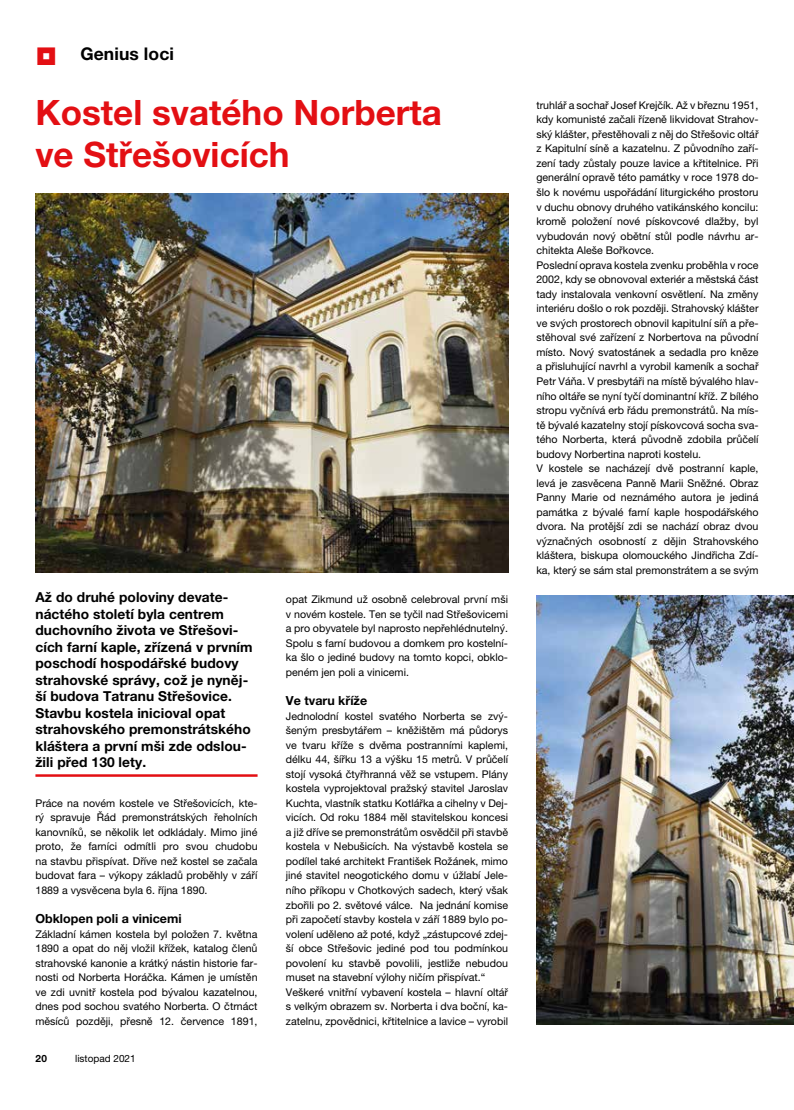
<style>
.page{position:relative;width:794px;height:1110px;background:#fff}
.page>*{position:absolute;margin:0;border:0;box-sizing:border-box;transform-origin:0 0}
.t1{font:700 35px/42px "Helvetica Neue LT Pro";color:#e30f13}
.t2{font:700 17.5px "Helvetica Neue LT Pro";letter-spacing:.005em;color:#000}
.t3{font:700 13.75px/16.5px "Helvetica Neue LT Pro";letter-spacing:.005em;color:#000}
.t4{font:700 12.5px "Helvetica Neue LT Pro";color:#000}
.t5{font:10.62px/14.5px "Helvetica Neue LT Pro";color:#000;text-align:justify}
.t6{font:10px "Helvetica Neue LT Pro";color:#000}
.t7{font:700 10px "Helvetica Neue LT Pro";color:#000}
</style>
<div class="page">
<hr style="left:35px;top:774px;width:222px;height:2px;background:#e30f13">
<img style="left:536px;top:595px;width:258px;height:429px">
<img style="left:35px;top:193px;width:473px;height:379px">
<h2 class="t2" style="left:80px;top:43px;width:95px">Genius loci</h2>
<h1 class="t1" style="left:35px;top:91px;width:408px">Kostel svatého Norberta ve Střešovicích</h1>
<p class="t3" style="left:35px;top:588px;width:219px">Až do druhé poloviny devate&shy;náctého století byla centrem duchovního života ve Střešovi&shy;cích farní kaple, zřízená v prvním poschodí hospodářské budovy strahovské správy, což je nyněj&shy;ší budova Tatranu Střešovice.<br>Stavbu kostela inicioval opat strahovského premonstrátského kláštera a první mši zde odslou&shy;žili před 130 lety.</p>
<p class="t5" style="left:35px;top:795px;width:224px">Práce na novém kostele ve Střešovicích, kte&shy;rý spravuje Řád premonstrátských řeholních kanovníků, se několik let odkládaly. Mimo jiné proto, že farníci odmítli pro svou chudobu na stavbu přispívat. Dříve než kostel se začala budovat fara – výkopy základů proběhly v září 1889 a vysvěcena byla 6. října 1890.</p>
<p class="t4" style="left:35px;top:910px;width:148px">Obklopen poli a vinicemi</p>
<p class="t5" style="left:35px;top:926px;width:224px">Základní kámen kostela byl položen 7. května 1890 a opat do něj vložil křížek, katalog členů strahovské kanonie a krátký nástin historie far&shy;nosti od Norberta Horáčka. Kámen je umístěn ve zdi uvnitř kostela pod bývalou kazatelnou, dnes pod sochou svatého Norberta. O čtrnáct měsíců později, přesně 12. července 1891,</p>
<p class="t7" style="left:35px;top:1051px;width:13px">20</p>
<p class="t6" style="left:75px;top:1052px;width:62px">listopad 2021</p>
<p class="t5" style="left:286px;top:592px;width:224px">opat Zikmund už osobně celebroval první mši v novém kostele. Ten se tyčil nad Střešovicemi a pro obyvatele byl naprosto nepřehlédnutelný.<br>Spolu s farní budovou a domkem pro kostelní&shy;ka šlo o jediné budovy na tomto kopci, obklo&shy;peném jen poli a vinicemi.</p>
<p class="t4" style="left:286px;top:692px;width:83px">Ve tvaru kříže</p>
<p class="t5" style="left:286px;top:708px;width:224px;text-align:left">Jednolodní kostel svatého Norberta se zvý&shy;šeným presbytářem – kněžištěm má půdorys ve tvaru kříže s dvěma postranními kaplemi, délku 44, šířku 13 a výšku 15 metrů. V průčelí stojí vysoká čtyřhranná věž se vstupem. Plány kostela vyprojektoval pražský stavitel Jaroslav Kuchta, vlastník statku Kotlářka a cihelny v Dej&shy;vicích. Od roku 1884 měl stavitelskou koncesi a již dříve se premonstrátům osvědčil při stavbě kostela v Nebušicích. Na výstavbě kostela se podílel také architekt František Rožánek, mimo jiné stavitel neogotického domu v úžlabí Jele&shy;ního příkopu v Chotkových sadech, který však zbořili po 2. světové válce. Na jednání komise při započetí stavby kostela v září 1889 bylo po&shy;volení uděleno až poté, když „zástupcové zdej&shy;ší obce Střešovic jediné pod tou podmínkou povolení ku stavbě povolili, jestliže nebudou muset na stavební výlohy ničím přispívat.“ Veškeré vnitřní vybavení kostela – hlavní oltář s velkým obrazem sv. Norberta i dva boční, ka&shy;zatelnu, zpovědnici, křtitelnice a lavice – vyrobil</p>
<p class="t5" style="left:536px;top:98px;width:224px;text-align:left">truhlář a sochař Josef Krejčík. Až v březnu 1951, kdy komunisté začali řízeně likvidovat Strahov&shy;ský klášter, přestěhovali z něj do Střešovic oltář z Kapitulní síně a kazatelnu. Z původního zaří&shy;zení tady zůstaly pouze lavice a křtitelnice. Při generální opravě této památky v roce 1978 do&shy;šlo k novému uspořádání liturgického prostoru v duchu obnovy druhého vatikánského koncilu: kromě položení nové pískovcové dlažby, byl vybudován nový obětní stůl podle návrhu ar&shy;chitekta Aleše Bořkovce.<br>Poslední oprava kostela zvenku proběhla v roce 2002, kdy se obnovoval exteriér a městská část tady instalovala venkovní osvětlení. Na změny interiéru došlo o rok později. Strahovský klášter ve svých prostorech obnovil kapitulní síň a pře&shy;stěhoval své zařízení z Norbertova na původní místo. Nový svatostánek a sedadla pro kněze a přisluhující navrhl a vyrobil kameník a sochař Petr Váňa. V presbytáři na místě bývalého hlav&shy;ního oltáře se nyní tyčí dominantní kříž. Z bílého stropu vyčnívá erb řádu premonstrátů. Na mís&shy;tě bývalé kazatelny stojí pískovcová socha sva&shy;tého Norberta, která původně zdobila průčelí budovy Norbertina naproti kostelu.<br>V kostele se nacházejí dvě postranní kaple, levá je zasvěcena Panně Marii Sněžné. Obraz Panny Marie od neznámého autora je jediná památka z bývalé farní kaple hospodářského dvora. Na protější zdi se nachází obraz dvou význačných osobností z dějin Strahovského kláštera, biskupa olomouckého Jindřicha Zdí&shy;ka, který se sám stal premonstrátem a se svým</p>
</div>
